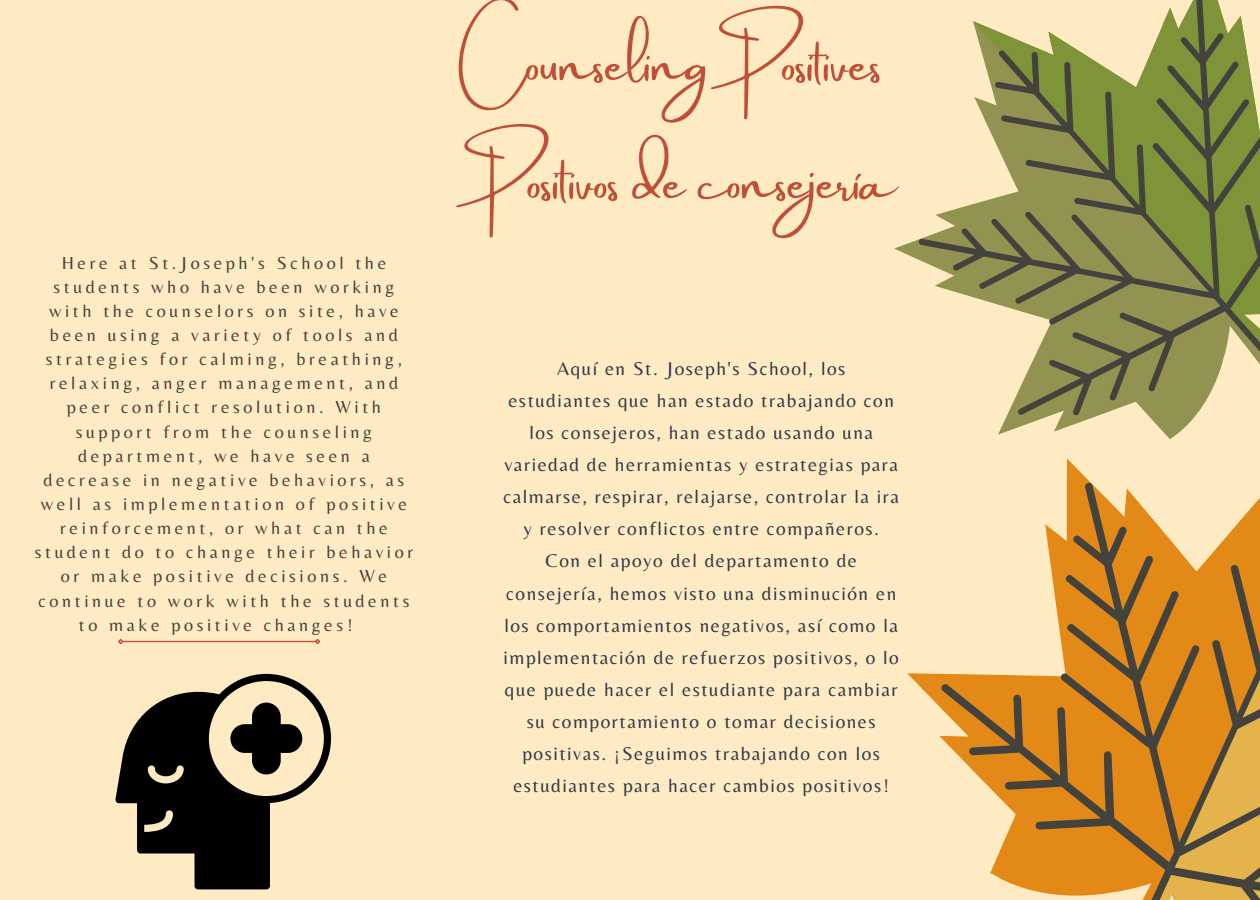
<style>
.page{position:relative;width:1260px;height:900px;background:#ffebc3}
.page>*{position:absolute;margin:0;border:0;box-sizing:border-box;transform-origin:0 0}
.t1{font:51px "Amsterdam Two";letter-spacing:.005em;color:#bf5037}
.t2{font:19.25px/32px "Belleza";letter-spacing:.08em;color:#2f3849;text-align:center}
.t3{font:18px "Belleza";letter-spacing:.2em;color:#44423c}
</style>
<div class="page">
<svg style="left:894px;top:0;width:366px;height:309px"></svg>
<svg style="left:1013px;top:309px;width:247px;height:61px;fill:#929351"></svg>
<svg style="left:907px;top:370px;width:353px;height:530px"></svg>
<hr style="left:123px;top:641px;width:192px;height:1px;background:#bf5037">
<svg style="left:118px;top:638px;width:7px;height:7px"></svg>
<svg style="left:314px;top:638px;width:7px;height:7px"></svg>
<svg style="left:115px;top:674px;width:216px;height:215px"></svg>
<svg style="left:230px;top:703px;width:72px;height:71px"></svg>
<p class="t3" style="left:62px;top:252px;width:326px">Here at St.Joseph's School the</p>
<p class="t3" style="left:54px;top:276px;width:342px">students who have been working</p>
<p class="t3" style="left:49px;top:300px;width:351px">with the counselors on site, have</p>
<p class="t3" style="left:50px;top:324px;width:349px">been using a variety of tools and</p>
<p class="t3" style="left:46px;top:348px;width:358px">strategies for calming, breathing,</p>
<p class="t3" style="left:50px;top:373px;width:350px">relaxing, anger management, and</p>
<p class="t3" style="left:67px;top:397px;width:316px">peer conflict resolution. With</p>
<p class="t3" style="left:76px;top:421px;width:298px">support from the counseling</p>
<p class="t3" style="left:78px;top:445px;width:293px">department, we have seen a</p>
<p class="t3" style="left:44px;top:469px;width:362px">decrease in negative behaviors, as</p>
<p class="t3" style="left:41px;top:493px;width:367px">well as implementation of positive</p>
<p class="t3" style="left:60px;top:517px;width:329px">reinforcement, or what can the</p>
<p class="t3" style="left:35px;top:542px;width:380px">student do to change their behavior</p>
<p class="t3" style="left:61px;top:566px;width:328px">or make positive decisions. We</p>
<p class="t3" style="left:38px;top:590px;width:372px">continue to work with the students</p>
<p class="t3" style="left:79px;top:614px;width:275px">to make positive changes!</p>
<h1 class="t1" style="left:469px;top:36px;width:414px">Counseling Positives</h1>
<h1 class="t1" style="left:467px;top:154px;width:431px">Positivos de consejería</h1>
<p class="t2" style="left:504px;top:352px;width:397px">Aquí en St. Joseph's School, los<br>estudiantes que han estado trabajando con los consejeros, han estado usando una variedad de herramientas y estrategias para calmarse, respirar, relajarse, controlar la ira y resolver conflictos entre compañeros.<br>Con el apoyo del departamento de consejería, hemos visto una disminución en los comportamientos negativos, así como la implementación de refuerzos positivos, o lo que puede hacer el estudiante para cambiar su comportamiento o tomar decisiones positivas. ¡Seguimos trabajando con los estudiantes para hacer cambios positivos!</p>
</div>
